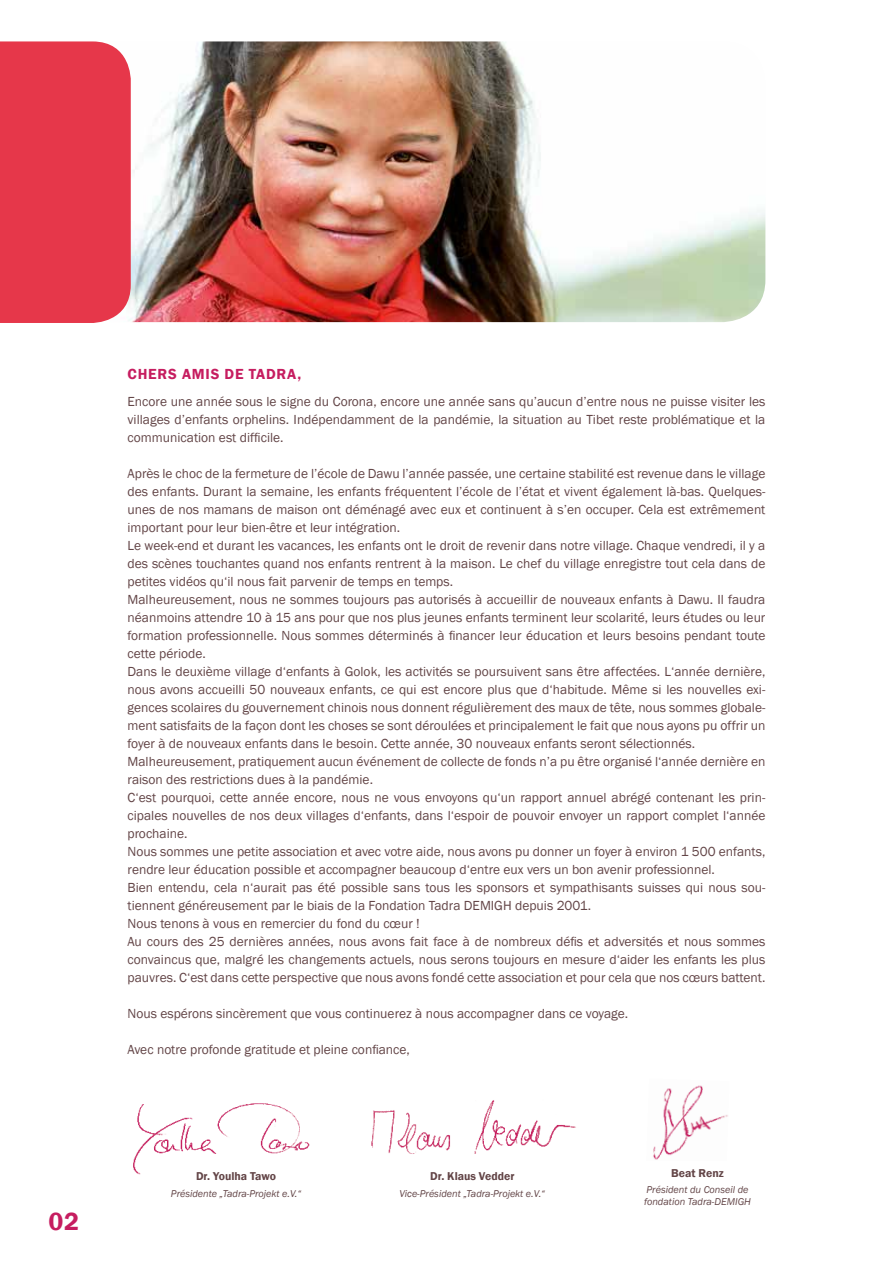
<style>
.page{position:relative;width:893px;height:1263px;background:#fff}
.page>*{position:absolute;margin:0;border:0;box-sizing:border-box;transform-origin:0 0}
.t1{font:600 25.5px "Franklin Gothic";color:#c61d60}
.t2{font:600 15px "Franklin Gothic";letter-spacing:.05em;color:#c61d60}
.t3{font:13.5px/18px "Franklin Gothic";color:#634547;text-align:justify}
.t4{font:600 11.7px "Franklin Gothic";color:#634547}
.t5{font:italic 10.2px/12px "Franklin Gothic";color:#634547}
</style>
<div class="page">
<img style="left:131px;top:41px;width:634px;height:281px">
<div style="left:0;top:41px;width:131px;height:282px;background:#e6374a"></div>
<img style="left:133px;top:1103px;width:177px;height:72px">
<img style="left:371px;top:1100px;width:205px;height:54px">
<img style="left:653px;top:1085px;width:75px;height:75px">
<h1 class="t1" style="left:49px;top:1205px;width:32px">02</h1>
<p class="t2" style="left:128px;top:365px;width:21px">Chers</p>
<p class="t2" style="left:182px;top:365px;width:86px">amis de Tadra</p>
<p class="t2" style="left:297px;top:365px;width:5px">,</p>
<p class="t3" style="left:128px;top:393px;width:639px">Encore une année sous le signe du Corona, encore une année sans qu’aucun d’entre nous ne puisse visiter les villages d’enfants orphelins. Indépendamment de la pandémie, la situation au Tibet reste problématique et la communication est difficile.</p>
<p class="t3" style="left:128px;top:465px;width:639px;text-align:left">Après le choc de la fermeture de l’école de Dawu l’année passée, une certaine stabilité est revenue dans le village des enfants. Durant la semaine, les enfants fréquentent l’école de l’état et vivent également là-bas. Quelques&shy;unes de nos mamans de maison ont déménagé avec eux et continuent à s’en occuper. Cela est extrêmement important pour leur bien-être et leur intégration.<br>Le week-end et durant les vacances, les enfants ont le droit de revenir dans notre village. Chaque vendredi, il y a des scènes touchantes quand nos enfants rentrent à la maison. Le chef du village enregistre tout cela dans de petites vidéos qu‘il nous fait parvenir de temps en temps.<br>Malheureusement, nous ne sommes toujours pas autorisés à accueillir de nouveaux enfants à Dawu. Il faudra néanmoins attendre 10 à 15 ans pour que nos plus jeunes enfants terminent leur scolarité, leurs études ou leur formation professionnelle. Nous sommes déterminés à financer leur éducation et leurs besoins pendant toute cette période.<br>Dans le deuxième village d‘enfants à Golok, les activités se poursuivent sans être affectées. L‘année dernière, nous avons accueilli 50 nouveaux enfants, ce qui est encore plus que d‘habitude. Même si les nouvelles exi&shy;gences scolaires du gouvernement chinois nous donnent régulièrement des maux de tête, nous sommes globale&shy;ment satisfaits de la façon dont les choses se sont déroulées et principalement le fait que nous ayons pu offrir un foyer à de nouveaux enfants dans le besoin. Cette année, 30 nouveaux enfants seront sélectionnés.<br>Malheureusement, pratiquement aucun événement de collecte de fonds n’a pu être organisé l‘année dernière en raison des restrictions dues à la pandémie.<br>C‘est pourquoi, cette année encore, nous ne vous envoyons qu‘un rapport annuel abrégé contenant les prin&shy;cipales nouvelles de nos deux villages d‘enfants, dans l‘espoir de pouvoir envoyer un rapport complet l‘année prochaine.<br>Nous sommes une petite association et avec votre aide, nous avons pu donner un foyer à environ 1 500 enfants, rendre leur éducation possible et accompagner beaucoup d‘entre eux vers un bon avenir professionnel.<br>Bien entendu, cela n‘aurait pas été possible sans tous les sponsors et sympathisants suisses qui nous sou&shy;tiennent généreusement par le biais de la Fondation Tadra DEMIGH depuis 2001.<br>Nous tenons à vous en remercier du fond du cœur !<br>Au cours des 25 dernières années, nous avons fait face à de nombreux défis et adversités et nous sommes convaincus que, malgré les changements actuels, nous serons toujours en mesure d‘aider les enfants les plus pauvres. C‘est dans cette perspective que nous avons fondé cette association et pour cela que nos cœurs battent.</p>
<p class="t3" style="left:128px;top:1005px;width:502px">Nous espérons sincèrement que vous continuerez à nous accompagner dans ce voyage.</p>
<p class="t3" style="left:128px;top:1041px;width:284px">Avec notre profonde gratitude et pleine confiance,</p>
<p class="t4" style="left:196px;top:1169px;width:82px">Dr. Youlha Tawo</p>
<p class="t5" style="left:171px;top:1188px;width:132px">Présidente „Tadra-Projekt e.V.“</p>
<p class="t4" style="left:430px;top:1169px;width:86px">Dr. Klaus Vedder</p>
<p class="t5" style="left:399px;top:1188px;width:147px">Vice-Président „Tadra-Projekt e.V.“</p>
<p class="t4" style="left:671px;top:1165px;width:54px">Beat Renz</p>
<p class="t5" style="left:644px;top:1184px;width:108px">Président du Conseil de fondation Tadra-DEMIGH</p>
</div>
